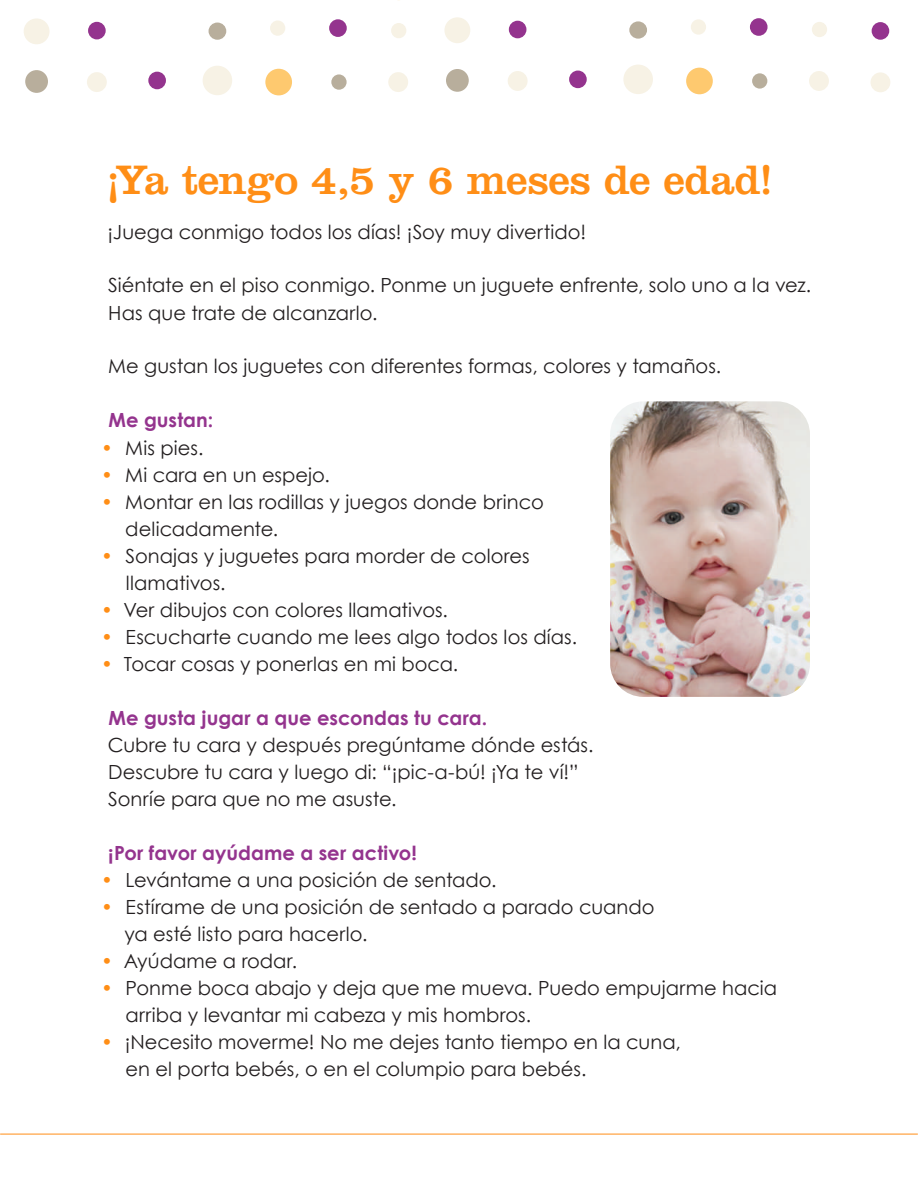
<style>
.page{position:relative;width:918px;height:1188px;background:#fff}
.page>*{position:absolute;margin:0;border:0;box-sizing:border-box;transform-origin:0 0}
.t1{font:42.75px "Clarendon LT Std";letter-spacing:-.01em;color:#ff8e16}
.t2{font:19.5px/27px "Century Gothic";color:#231f20}
.t3{font:700 19.5px "Century Gothic";letter-spacing:.005em;color:#94348e}
.s1{color:#ff8e16}
</style>
<div class="page">
<div style="left:270px;top:20px;width:15px;height:16px;background:#f7f2e5;border-radius:50%"></div>
<div style="left:24px;top:18px;width:26px;height:26px;background:#f7f2e5;border-radius:50%"></div>
<svg style="left:88px;top:21px;width:18px;height:19px"></svg>
<div style="left:88px;top:22px;width:18px;height:17px;background:#94348e;border-radius:50%"></div>
<svg style="left:148px;top:71px;width:18px;height:19px"></svg>
<div style="left:148px;top:72px;width:18px;height:17px;background:#94348e;border-radius:50%"></div>
<div style="left:329px;top:19px;width:18px;height:18px;background:#94348e;border-radius:50%"></div>
<div style="left:331px;top:74px;width:16px;height:16px;background:#b8ae9c;border-radius:50%"></div>
<svg style="left:26px;top:70px;width:22px;height:23px"></svg>
<div style="left:25px;top:70px;width:23px;height:23px;background:#b8ae9c;border-radius:50%"></div>
<svg style="left:208px;top:22px;width:19px;height:18px"></svg>
<div style="left:209px;top:23px;width:17px;height:17px;background:#b8ae9c;border-radius:50%"></div>
<div style="left:391px;top:23px;width:15px;height:15px;background:#f7f2e5;border-radius:50%"></div>
<div style="left:87px;top:72px;width:20px;height:20px;background:#f7f2e5;border-radius:50%"></div>
<div style="left:388px;top:72px;width:20px;height:20px;background:#f7f2e5;border-radius:50%"></div>
<svg style="left:270px;top:68px;width:22px;height:28px"></svg>
<div style="left:265px;top:69px;width:27px;height:26px;background:#fec96f;border-radius:50%"></div>
<svg style="left:203px;top:66px;width:29px;height:29px"></svg>
<div style="left:203px;top:66px;width:29px;height:29px;background:#f7f2e5;border-radius:50%"></div>
<div style="left:691px;top:19px;width:15px;height:16px;background:#f7f2e5;border-radius:50%"></div>
<div style="left:444px;top:17px;width:26px;height:26px;background:#f7f2e5;border-radius:50%"></div>
<svg style="left:508px;top:20px;width:19px;height:19px"></svg>
<div style="left:509px;top:21px;width:17px;height:17px;background:#94348e;border-radius:50%"></div>
<svg style="left:569px;top:70px;width:18px;height:19px"></svg>
<div style="left:569px;top:71px;width:18px;height:17px;background:#94348e;border-radius:50%"></div>
<div style="left:750px;top:18px;width:18px;height:18px;background:#94348e;border-radius:50%"></div>
<div style="left:752px;top:73px;width:15px;height:16px;background:#b8ae9c;border-radius:50%"></div>
<div style="left:446px;top:69px;width:23px;height:23px;background:#b8ae9c;border-radius:50%"></div>
<div style="left:629px;top:21px;width:18px;height:18px;background:#b8ae9c;border-radius:50%"></div>
<div style="left:812px;top:22px;width:15px;height:15px;background:#f7f2e5;border-radius:50%"></div>
<div style="left:508px;top:71px;width:20px;height:20px;background:#f7f2e5;border-radius:50%"></div>
<div style="left:809px;top:71px;width:20px;height:20px;background:#f7f2e5;border-radius:50%"></div>
<svg style="left:686px;top:67px;width:26px;height:28px"></svg>
<div style="left:686px;top:68px;width:27px;height:26px;background:#fec96f;border-radius:50%"></div>
<div style="left:623px;top:65px;width:30px;height:29px;background:#f7f2e5;border-radius:50%"></div>
<svg style="left:871px;top:22px;width:19px;height:18px"></svg>
<div style="left:872px;top:22px;width:17px;height:18px;background:#94348e;border-radius:50%"></div>
<svg style="left:870px;top:76px;width:20px;height:16px"></svg>
<div style="left:871px;top:72px;width:19px;height:20px;background:#f7f2e5;border-radius:50%"></div>
<hr style="left:0;top:1134px;width:918px;height:1px;background:#ff8e16">
<img style="left:610px;top:401px;width:200px;height:296px">
<h1 class="t1" style="left:106px;top:154px;width:669px">¡Ya tengo 4,5 y 6 meses de edad!</h1>
<p class="t2" style="left:107px;top:218px;width:480px">¡Juega conmigo todos los días! ¡Soy muy divertido!</p>
<p class="t2" style="left:108px;top:272px;width:704px">Siéntate en el piso conmigo. Ponme un juguete enfrente, solo uno a la vez.<br>Has que trate de alcanzarlo.</p>
<p class="t2" style="left:108px;top:353px;width:615px">Me gustan los juguetes con diferentes formas, colores y tamaños.</p>
<p class="t3" style="left:108px;top:406px;width:106px">Me gustan:</p>
<p class="t2" style="left:101px;top:434px;width:104px"><span class="s1">•</span> Mis pies.</p>
<p class="t2" style="left:101px;top:461px;width:230px"><span class="s1">•</span> Mi cara en un espejo.</p>
<p class="t2" style="left:125px;top:488px;width:420px;text-indent:-24px"><span class="s1">•</span> Montar en las rodillas y juegos donde brinco delicadamente.</p>
<p class="t2" style="left:126px;top:542px;width:405px;text-indent:-25px"><span class="s1">•</span> Sonajas y juguetes para morder de colores llamativos.</p>
<p class="t2" style="left:101px;top:596px;width:348px"><span class="s1">•</span> Ver dibujos con colores llamativos.</p>
<p class="t2" style="left:101px;top:623px;width:478px"><span class="s1">•</span> Escucharte cuando me lees algo todos los días.</p>
<p class="t2" style="left:101px;top:650px;width:359px"><span class="s1">•</span> Tocar cosas y ponerlas en mi boca.</p>
<p class="t3" style="left:108px;top:703px;width:380px">Me gusta jugar a que escondas tu cara.</p>
<p class="t2" style="left:108px;top:731px;width:487px">Cubre tu cara y después pregúntame dónde estás.<br>Descubre tu cara y luego di: “¡pic-a-bú! ¡Ya te ví!”<br>Sonríe para que no me asuste.</p>
<p class="t3" style="left:108px;top:838px;width:310px">¡Por favor ayúdame a ser activo!</p>
<p class="t2" style="left:101px;top:866px;width:397px"><span class="s1">•</span> Levántame a una posición de sentado.</p>
<p class="t2" style="left:124px;top:893px;width:532px;text-indent:-23px"><span class="s1">•</span> Estírame de una posición de sentado a parado cuando ya esté listo para hacerlo.</p>
<p class="t2" style="left:101px;top:947px;width:197px"><span class="s1">•</span> Ayúdame a rodar.</p>
<p class="t2" style="left:125px;top:974px;width:653px;text-indent:-24px"><span class="s1">•</span> Ponme boca abajo y deja que me mueva. Puedo empujarme hacia arriba y levantar mi cabeza y mis hombros.</p>
<p class="t2" style="left:125px;top:1028px;width:557px;text-indent:-24px"><span class="s1">•</span> ¡Necesito moverme! No me dejes tanto tiempo en la cuna, en el porta bebés, o en el columpio para bebés.</p>
</div>
